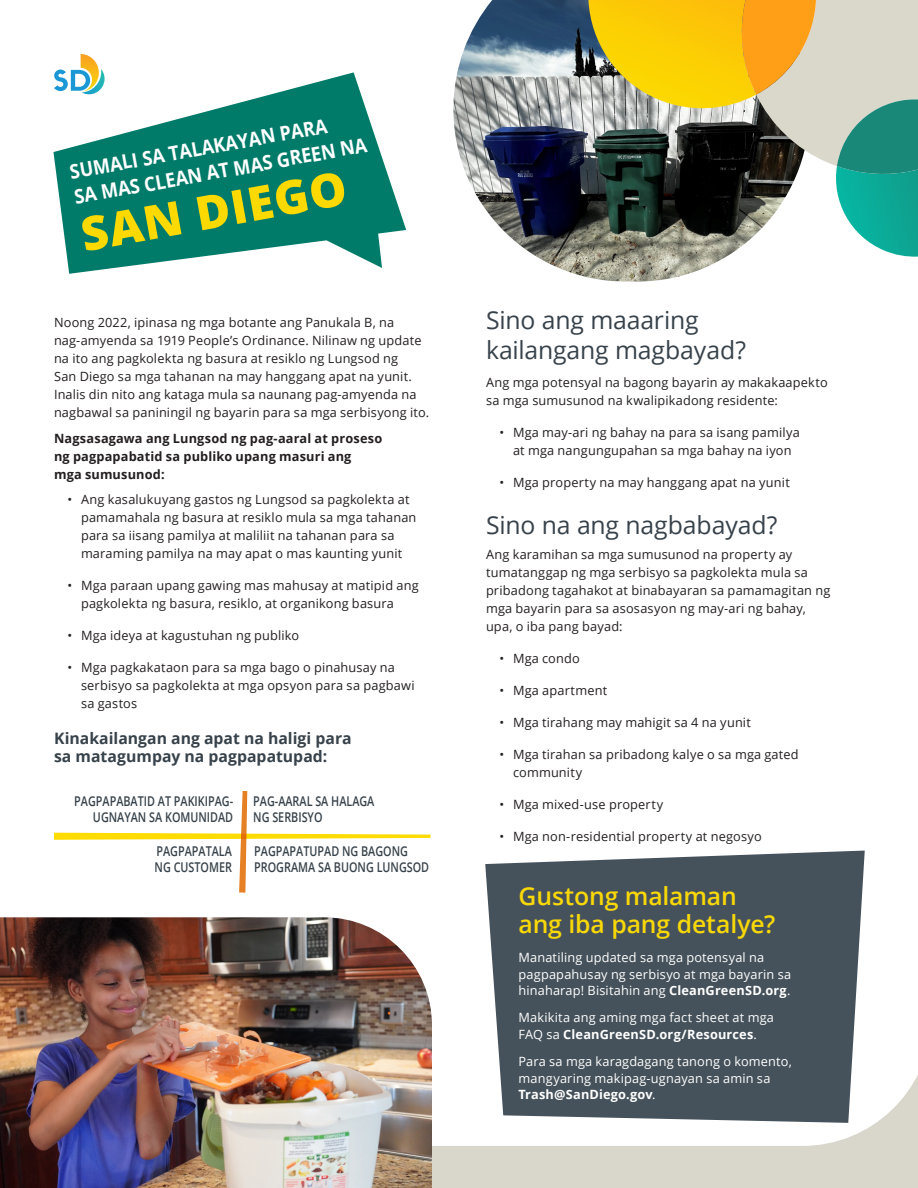
<style>
.page{position:relative;width:918px;height:1188px;background:#fff}
.page>*{position:absolute;margin:0;border:0;box-sizing:border-box;transform-origin:0 0}
.t1{font:800 46.95px "Open Sans";color:#fcd900}
.H2____Open_Sans_Regular____18_22_pt{font:24.75px/30px "Open Sans";letter-spacing:-.005em;color:#37424a}
.H2____Open_Sans_Regular____18_22_pt-2{font:600 24.75px/28.5px "Open Sans";letter-spacing:-.005em;color:#f9d808}
.H3____Open_Sans_Bold____14_17_pt{font:24.75px "Open Sans";letter-spacing:-.005em;color:#37424a}
.t2{font:700 19.95px/25.8px "Open Sans";color:#fff;scale:.9 1}
.H3____Open_Sans_Bold____14_17_pt-2{font:700 15.75px/18px "Open Sans";color:#37424a}
.t3{font:600 13.5px/16.2px "Open Sans";color:#37424a;scale:.8 1}
.P1____Open_Sans_Regular____10_14_pt{font:12.75px/18px "Open Sans";letter-spacing:.01em;color:#231f20}
.Bullets_1____Open_Sans_Regular____10_14p{font:12.75px/18px "Open Sans";letter-spacing:.01em;color:#231f20}
.P1____Open_Sans_Regular____10_14_pt-2{font:12.75px/16.5px "Open Sans";letter-spacing:.01em;color:#fff}
.P1____Open_Sans_Regular____10_14_pt-3{font:700 12.75px/18px "Open Sans";letter-spacing:.015em;color:#231f20}
.s1{font-weight:700}
</style>
<div class="page">
<svg style="left:432px;top:1075px;width:486px;height:113px;fill:#d9d6cc"></svg>
<svg style="left:53px;top:72px;width:353px;height:202px;fill:#007b69"></svg>
<img style="left:453px;top:0;width:273px;height:282px">
<svg style="left:485px;top:851px;width:380px;height:272px;fill:#45525b"></svg>
<svg style="left:54px;top:792px;width:376px;height:101px"></svg>
<svg style="left:588px;top:0;width:330px;height:257px"></svg>
<svg style="left:54px;top:54px;width:51px;height:42px"></svg>
<img style="left:0;top:917px;width:432px;height:271px">
<p class="t2" style="left:68px;top:158px;width:331px;rotate:-10deg">SUMALI SA TALAKAYAN PARA<br>SA MAS CLEAN AT MAS GREEN NA</p>
<p class="t1" style="left:75px;top:199px;width:270px;rotate:-10deg">SAN DIEGO</p>
<p class="P1____Open_Sans_Regular____10_14_pt" style="left:54px;top:313px;width:377px">Noong 2022, ipinasa ng mga botante ang Panukala B, na nag-amyenda sa 1919 People’s Ordinance. Nilinaw ng update na ito ang pagkolekta ng basura at resiklo ng Lungsod ng<br>San Diego sa mga tahanan na may hanggang apat na yunit.<br>Inalis din nito ang kataga mula sa naunang pag-amyenda na nagbawal sa paniningil ng bayarin para sa mga serbisyong ito.</p>
<p class="P1____Open_Sans_Regular____10_14_pt-3" style="left:54px;top:430px;width:330px">Nagsasagawa ang Lungsod ng pag-aaral at proseso ng pagpapabatid sa publiko upang masuri ang mga sumusunod:</p>
<p class="P1____Open_Sans_Regular____10_14_pt" style="left:81px;top:490px;width:337px;text-indent:-14px">• Ang kasalukuyang gastos ng Lungsod sa pagkolekta at pamamahala ng basura at resiklo mula sa mga tahanan para sa iisang pamilya at maliliit na tahanan para sa maraming pamilya na may apat o mas kaunting yunit</p>
<p class="P1____Open_Sans_Regular____10_14_pt" style="left:81px;top:576px;width:339px;text-indent:-14px">• Mga paraan upang gawing mas mahusay at matipid ang pagkolekta ng basura, resiklo, at organikong basura</p>
<p class="P1____Open_Sans_Regular____10_14_pt" style="left:68px;top:626px;width:233px">• Mga ideya at kagustuhan ng publiko</p>
<p class="P1____Open_Sans_Regular____10_14_pt" style="left:81px;top:658px;width:335px;text-indent:-14px">• Mga pagkakataon para sa mga bago o pinahusay na serbisyo sa pagkolekta at mga opsyon para sa pagbawi sa gastos</p>
<p class="H3____Open_Sans_Bold____14_17_pt-2" style="left:54px;top:729px;width:299px">Kinakailangan ang apat na haligi para sa matagumpay na pagpapatupad:</p>
<p class="t3" style="left:74px;top:792px;width:200px;text-align:right">PAGPAPABATID AT PAKIKIPAG-<br>UGNAYAN SA KOMUNIDAD</p>
<p class="t3" style="left:253px;top:792px;width:153px">PAG-AARAL SA HALAGA<br>NG SERBISYO</p>
<p class="t3" style="left:155px;top:843px;width:98px">PAGPAPATALA<br>NG CUSTOMER</p>
<p class="t3" style="left:254px;top:843px;width:220px">PAGPAPATUPAD NG BAGONG<br>PROGRAMA SA BUONG LUNGSOD</p>
<p class="H2____Open_Sans_Regular____18_22_pt" style="left:486px;top:304px;width:261px">Sino ang maaaring kailangang magbayad?</p>
<p class="Bullets_1____Open_Sans_Regular____10_14p" style="left:486px;top:373px;width:343px">Ang mga potensyal na bagong bayarin ay makakaapekto sa mga sumusunod na kwalipikadong residente:</p>
<p class="P1____Open_Sans_Regular____10_14_pt" style="left:500px;top:423px;width:302px;text-align:center">• Mga may-ari ng bahay na para sa isang pamilya at mga nangungupahan sa mga bahay na iyon</p>
<p class="P1____Open_Sans_Regular____10_14_pt" style="left:500px;top:473px;width:292px">• Mga property na may hanggang apat na yunit</p>
<p class="H3____Open_Sans_Bold____14_17_pt" style="left:486px;top:508px;width:293px">Sino na ang nagbabayad?</p>
<p class="Bullets_1____Open_Sans_Regular____10_14p" style="left:486px;top:545px;width:346px">Ang karamihan sa mga sumusunod na property ay tumatanggap ng mga serbisyo sa pagkolekta mula sa pribadong tagahakot at binabayaran sa pamamagitan ng mga bayarin para sa asosasyon ng may-ari ng bahay, upa, o iba pang bayad:</p>
<p class="P1____Open_Sans_Regular____10_14_pt" style="left:500px;top:649px;width:82px">• Mga condo</p>
<p class="P1____Open_Sans_Regular____10_14_pt" style="left:500px;top:681px;width:109px">• Mga apartment</p>
<p class="P1____Open_Sans_Regular____10_14_pt" style="left:500px;top:713px;width:253px">• Mga tirahang may mahigit sa 4 na yunit</p>
<p class="P1____Open_Sans_Regular____10_14_pt" style="left:513px;top:745px;width:287px;text-indent:-14px">• Mga tirahan sa pribadong kalye o sa mga gated community</p>
<p class="P1____Open_Sans_Regular____10_14_pt" style="left:500px;top:795px;width:165px">• Mga mixed-use property</p>
<p class="P1____Open_Sans_Regular____10_14_pt" style="left:500px;top:827px;width:264px">• Mga non-residential property at negosyo</p>
<p class="H2____Open_Sans_Regular____18_22_pt-2" style="left:519px;top:881px;width:258px">Gustong malaman ang iba pang detalye?</p>
<p class="P1____Open_Sans_Regular____10_14_pt-2" style="left:519px;top:949px;width:274px">Manatiling updated sa mga potensyal na pagpapahusay ng serbisyo at mga bayarin sa hinaharap! Bisitahin ang <span class="s1">CleanGreenSD.org</span>.</p>
<p class="P1____Open_Sans_Regular____10_14_pt-2" style="left:519px;top:1009px;width:257px">Makikita ang aming mga fact sheet at mga<br>FAQ sa <span class="s1">CleanGreenSD.org/Resources</span>.</p>
<p class="P1____Open_Sans_Regular____10_14_pt-2" style="left:519px;top:1053px;width:275px">Para sa mga karagdagang tanong o komento, mangyaring makipag-ugnayan sa amin sa<br><span class="s1">Trash@SanDiego.gov</span>.</p>
</div>
